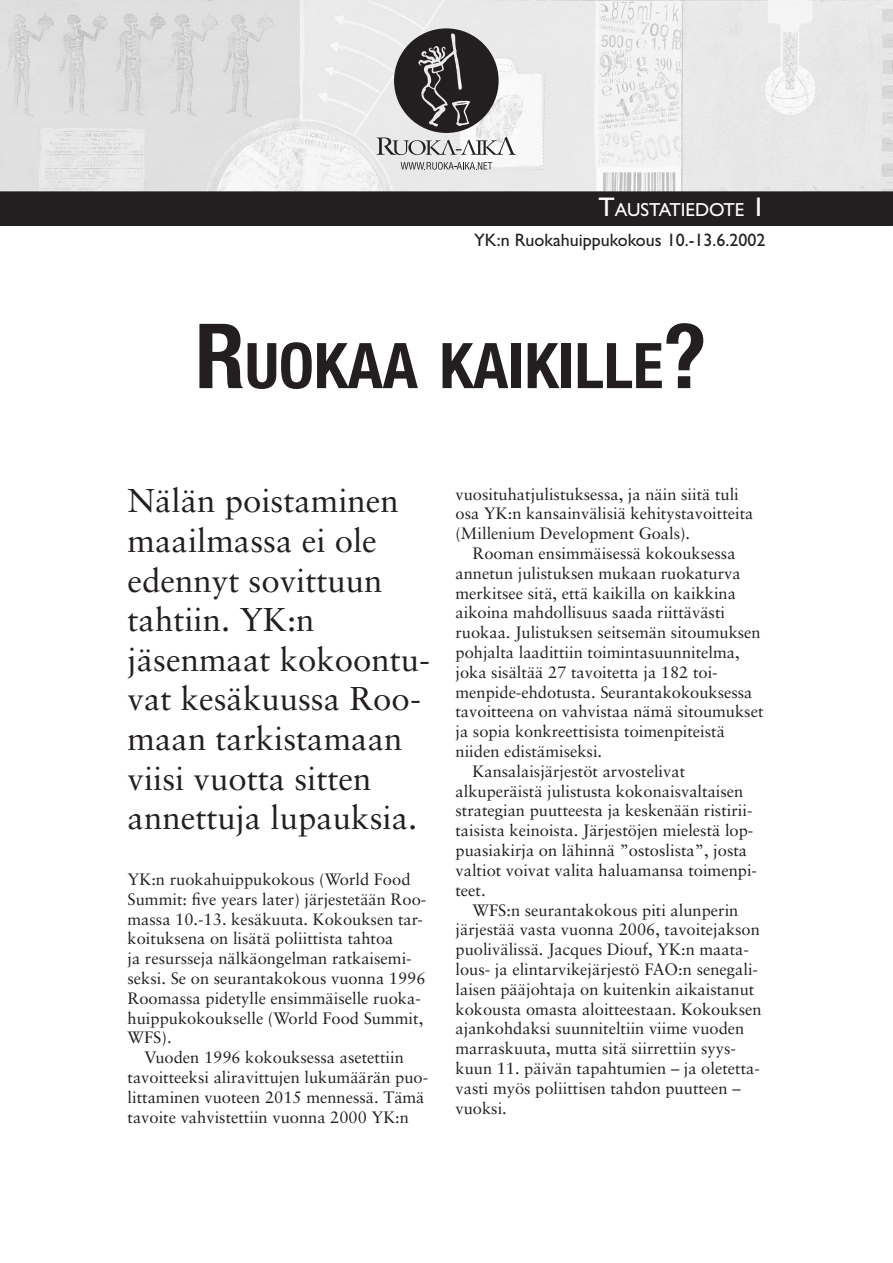
<style>
.page{position:relative;width:893px;height:1263px;background:#fff}
.page>*{position:absolute;margin:0;border:0;box-sizing:border-box;transform-origin:0 0}
.t1{font:700 condensed 63px "Helvetica Neue";color:#231f20}
.t2{font:33px/39.6px "Sabon";color:#231f20}
.t3{font:18.9px "Gill Sans";color:#fff}
.t4{font:18px "Gill Sans";color:#231f20}
.t5{font:16.5px "Sabon";color:#231f20}
.s1{font-size:27px}
.s2{font-size:90px}
</style>
<div class="page">
<img style="left:0;top:0;width:893px;height:191px">
<div style="left:1px;top:192px;width:891px;height:33px;background:#231f20"></div>
<div style="left:0;top:191px;width:893px;height:35px;border:2px solid #231f20"></div>
<svg style="left:401px;top:162px;width:91px;height:8px"></svg>
<svg style="left:377px;top:28px;width:139px;height:127px;background:#8e8c8d"></svg>
<p class="t3" style="left:599px;top:199px;width:168px"><span class="s1">T</span>AUSTATIEDOTE <span class="s1">1</span></p>
<p class="t4" style="left:474px;top:229px;width:293px">YK:n Ruokahuippukokous 10.-13.6.2002</p>
<p class="t1" style="left:195px;top:329px;width:513px"><span class="s2">R</span>UOKAA KAIKILLE<span class="s2">?</span></p>
<p class="t2" style="left:128px;top:481px;width:304px">Nälän poistaminen maailmassa ei ole edennyt sovittuun tahtiin. YK:n jäsenmaat kokoontu&shy;vat kesäkuussa Roo&shy;maan tarkistamaan viisi vuotta sitten annettuja lupauksia.</p>
<p class="t5" style="left:128px;top:869px;width:284px">YK:n ruokahuippukokous (World Food</p>
<p class="t5" style="left:128px;top:889px;width:300px">Summit: five years later) järjestetään Roo-</p>
<p class="t5" style="left:128px;top:909px;width:297px">massa 10.-13. kesäkuuta. Kokouksen tar-</p>
<p class="t5" style="left:128px;top:929px;width:267px">koituksena on lisätä poliittista tahtoa</p>
<p class="t5" style="left:128px;top:949px;width:286px">ja resursseja nälkäongelman ratkaisemi-</p>
<p class="t5" style="left:128px;top:968px;width:300px">seksi. Se on seurantakokous vuonna 1996</p>
<p class="t5" style="left:128px;top:988px;width:295px">Roomassa pidetylle ensimmäiselle ruoka-</p>
<p class="t5" style="left:128px;top:1008px;width:297px">huippukokoukselle (World Food Summit,</p>
<p class="t5" style="left:128px;top:1028px;width:46px">WFS).</p>
<p class="t5" style="left:145px;top:1048px;width:261px">Vuoden 1996 kokouksessa asetettiin</p>
<p class="t5" style="left:128px;top:1067px;width:302px">tavoitteeksi aliravittujen lukumäärän puo-</p>
<p class="t5" style="left:128px;top:1087px;width:298px">littaminen vuoteen 2015 mennessä. Tämä</p>
<p class="t5" style="left:128px;top:1107px;width:283px">tavoite vahvistettiin vuonna 2000 YK:n</p>
<p class="t5" style="left:455px;top:484px;width:285px">vuosituhatjulistuksessa, ja näin siitä tuli</p>
<p class="t5" style="left:455px;top:504px;width:299px">osa YK:n kansainvälisiä kehitystavoitteita</p>
<p class="t5" style="left:455px;top:524px;width:236px">(Millenium Development Goals).</p>
<p class="t5" style="left:472px;top:543px;width:265px">Rooman ensimmäisessä kokouksessa</p>
<p class="t5" style="left:455px;top:563px;width:287px">annetun julistuksen mukaan ruokaturva</p>
<p class="t5" style="left:455px;top:583px;width:282px">merkitsee sitä, että kaikilla on kaikkina</p>
<p class="t5" style="left:455px;top:603px;width:271px">aikoina mahdollisuus saada riittävästi</p>
<p class="t5" style="left:455px;top:623px;width:307px">ruokaa. Julistuksen seitsemän sitoumuksen</p>
<p class="t5" style="left:455px;top:642px;width:286px">pohjalta laadittiin toimintasuunnitelma,</p>
<p class="t5" style="left:455px;top:662px;width:264px">joka sisältää 27 tavoitetta ja 182 toi-</p>
<p class="t5" style="left:455px;top:682px;width:299px">menpide-ehdotusta. Seurantakokouksessa</p>
<p class="t5" style="left:455px;top:702px;width:310px">tavoitteena on vahvistaa nämä sitoumukset</p>
<p class="t5" style="left:455px;top:722px;width:271px">ja sopia konkreettisista toimenpiteistä</p>
<p class="t5" style="left:455px;top:741px;width:148px">niiden edistämiseksi.</p>
<p class="t5" style="left:472px;top:761px;width:214px">Kansalaisjärjestöt arvostelivat</p>
<p class="t5" style="left:455px;top:781px;width:289px">alkuperäistä julistusta kokonaisvaltaisen</p>
<p class="t5" style="left:455px;top:801px;width:299px">strategian puutteesta ja keskenään ristirii-</p>
<p class="t5" style="left:455px;top:821px;width:299px">taisista keinoista. Järjestöjen mielestä lop-</p>
<p class="t5" style="left:455px;top:840px;width:293px">puasiakirja on lähinnä ”ostoslista”, josta</p>
<p class="t5" style="left:455px;top:860px;width:303px">valtiot voivat valita haluamansa toimenpi-</p>
<p class="t5" style="left:455px;top:880px;width:32px">teet.</p>
<p class="t5" style="left:472px;top:900px;width:267px">WFS:n seurantakokous piti alunperin</p>
<p class="t5" style="left:455px;top:920px;width:306px">järjestää vasta vuonna 2006, tavoitejakson</p>
<p class="t5" style="left:455px;top:939px;width:295px">puolivälissä. Jacques Diouf, YK:n maata-</p>
<p class="t5" style="left:455px;top:959px;width:304px">lous- ja elintarvikejärjestö FAO:n senegali-</p>
<p class="t5" style="left:455px;top:979px;width:300px">laisen pääjohtaja on kuitenkin aikaistanut</p>
<p class="t5" style="left:455px;top:999px;width:308px">kokousta omasta aloitteestaan. Kokouksen</p>
<p class="t5" style="left:455px;top:1019px;width:290px">ajankohdaksi suunniteltiin viime vuoden</p>
<p class="t5" style="left:455px;top:1038px;width:282px">marraskuuta, mutta sitä siirrettiin syys-</p>
<p class="t5" style="left:455px;top:1058px;width:306px">kuun 11. päivän tapahtumien – ja oletetta-</p>
<p class="t5" style="left:455px;top:1078px;width:287px">vasti myös poliittisen tahdon puutteen –</p>
<p class="t5" style="left:455px;top:1098px;width:53px">vuoksi.</p>
</div>
